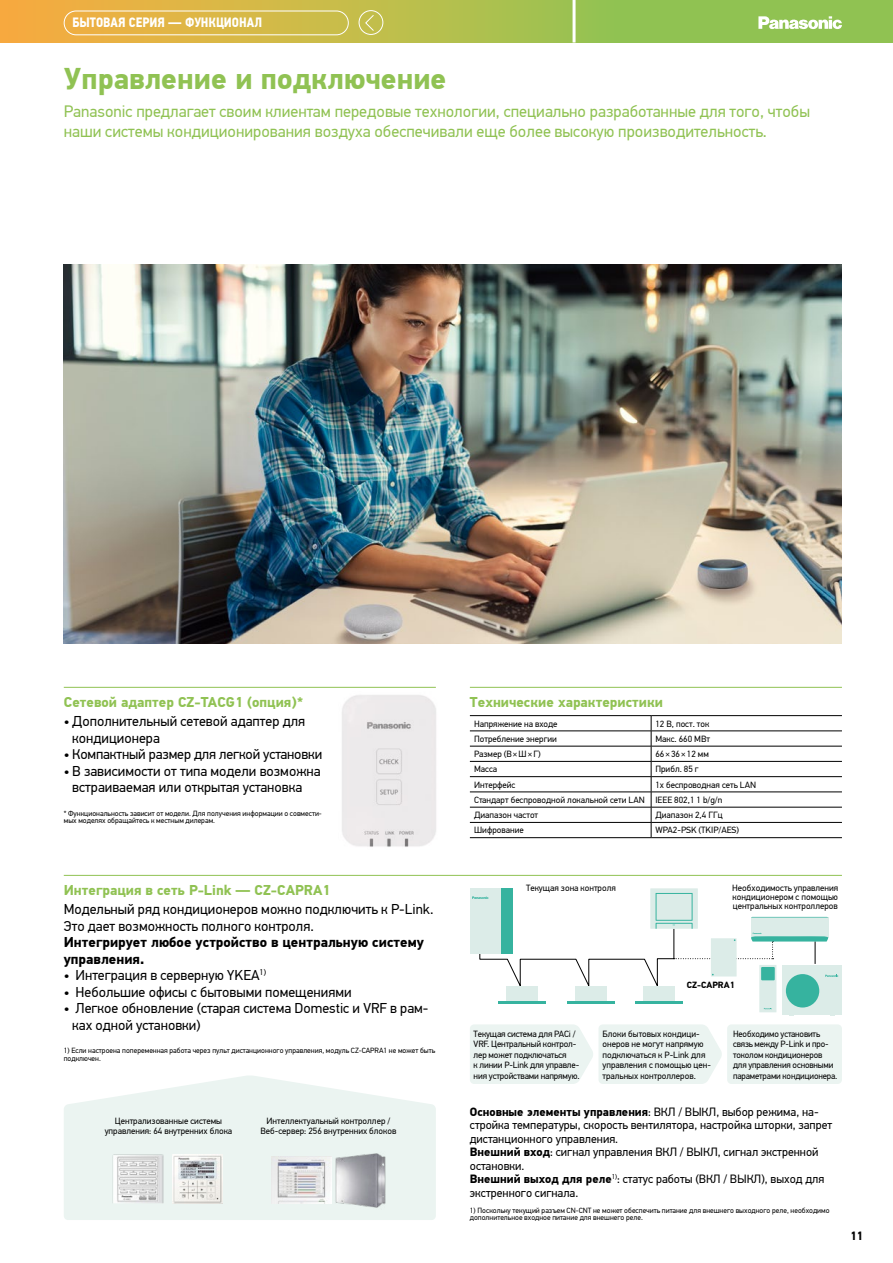
<style>
.page{position:relative;width:893px;height:1263px;background:#fff}
.page>*{position:absolute;margin:0;border:0;box-sizing:border-box;transform-origin:0 0}
.заголовок_20{font:700 30px "PF Din Text Pro";color:#90c253}
.заголовок_20-2{font:16.5px/19.5px "PF Din Text Pro";color:#90c253}
.din_9_5{font:14.25px/16.5px "PF Din Text Pro";color:#000}
.подзаг_зеленый{font:700 14.25px "PF Din Text Pro";color:#90c253}
.din_9_5-2{font:700 14.25px/16.5px "PF Din Text Pro";color:#000}
.t1{font:700 13.5px "PF Din Text Cond Pro";color:#fff}
.din_9_5-3{font:12px/13.5px "PF Din Text Pro";color:#000}
.t2{font:700 12px "PF Din Text Pro";color:#000}
.din_6{font:9px/10.5px "PF Din Text Pro";color:#000}
.таблица{font:9px "PF Din Text Pro";color:#000}
.din_6-2{font:700 9px "PF Din Text Pro";color:#000}
.din5{font:7.5px/7.5px "PF Din Text Pro";color:#000}
.s1{font-weight:700}
</style>
<div class="page">
<div style="left:727px;top:1024px;width:115px;height:60px;background:#ebf4f1;border-radius:4px"></div>
<div style="left:782px;top:965px;width:60px;height:49px;background:#dcece8"></div>
<div style="left:470px;top:888px;width:31px;height:66px;background:#dcece8"></div>
<svg style="left:472px;top:888px;width:366px;height:128px"></svg>
<svg style="left:64px;top:1076px;width:372px;height:144px;background:#edf5f2"></svg>
<svg style="left:470px;top:1024px;width:252px;height:60px;background:#ecf4f2"></svg>
<hr style="left:64px;top:687px;width:372px;height:1px;background:#90c253">
<hr style="left:64px;top:875px;width:778px;height:1px;background:#90c253">
<hr style="left:470px;top:687px;width:372px;height:1px;background:#90c253">
<img style="left:64px;top:264px;width:778px;height:380px">
<img style="left:342px;top:695px;width:94px;height:152px">
<img style="left:272px;top:1156px;width:59px;height:48px">
<img style="left:173px;top:1154px;width:49px;height:50px">
<img style="left:112px;top:1154px;width:51px;height:50px">
<img style="left:333px;top:1151px;width:53px;height:58px">
<hr style="left:470px;top:731px;width:181px;height:1px;background:#000">
<hr style="left:651px;top:731px;width:191px;height:1px;background:#000">
<hr style="left:470px;top:746px;width:181px;height:1px;background:#000">
<hr style="left:651px;top:746px;width:191px;height:1px;background:#000">
<hr style="left:470px;top:761px;width:181px;height:1px;background:#000">
<hr style="left:651px;top:761px;width:191px;height:1px;background:#000">
<hr style="left:470px;top:776px;width:181px;height:1px;background:#000">
<hr style="left:651px;top:776px;width:191px;height:1px;background:#000">
<hr style="left:470px;top:792px;width:181px;height:1px;background:#000">
<hr style="left:651px;top:792px;width:191px;height:1px;background:#000">
<hr style="left:470px;top:807px;width:181px;height:1px;background:#000">
<hr style="left:651px;top:807px;width:191px;height:1px;background:#000">
<svg style="left:651px;top:716px;width:1px;height:121px"></svg>
<hr style="left:470px;top:715px;width:181px;height:1px;background:#000">
<hr style="left:651px;top:715px;width:191px;height:1px;background:#000">
<hr style="left:470px;top:822px;width:181px;height:1px;background:#000">
<hr style="left:651px;top:822px;width:191px;height:1px;background:#000">
<hr style="left:470px;top:837px;width:181px;height:1px;background:#000">
<hr style="left:651px;top:837px;width:191px;height:1px;background:#000">
<svg style="left:1px;top:0;width:892px;height:43px;background:#b8bc4d"></svg>
<hr style="left:0;top:0;width:1px;height:43px;background:#f7a93f">
<div style="left:64px;top:11px;width:285px;height:24px;border:1px solid #fff;border-radius:12px"></div>
<div style="left:359px;top:10px;width:24px;height:25px;border:1px solid #fff;border-radius:50%"></div>
<svg style="left:365px;top:14px;width:10px;height:18px"></svg>
<hr style="left:573px;top:0;width:3px;height:43px;background:#fff">
<svg style="left:758px;top:16px;width:84px;height:13px"></svg>
<h3 class="t1" style="left:72px;top:14px;width:191px">БЫТОВАЯ СЕРИЯ — ФУНКЦИОНАЛ</h3>
<p class="заголовок_20" style="left:64px;top:61px;width:384px">Управление и подключение</p>
<p class="заголовок_20-2" style="left:64px;top:102px;width:748px">Panasonic предлагает своим клиентам передовые технологии, специально разработанные для того, чтобы наши системы кондиционирования воздуха обеспечивали еще более высокую производительность.</p>
<p class="подзаг_зеленый" style="left:64px;top:693px;width:241px">Сетевой адаптер CZ-TACG1 (опция)*</p>
<p class="din_9_5" style="left:72px;top:713px;width:234px;text-indent:-9px">• Дополнительный сетевой адаптер для кондиционера</p>
<p class="din_9_5" style="left:64px;top:746px;width:260px">• Компактный размер для легкой установки</p>
<p class="din_9_5" style="left:72px;top:762px;width:250px;text-indent:-9px">• В зависимости от типа модели возможна встраиваемая или открытая установка</p>
<p class="din5" style="left:64px;top:809px;width:260px">* Функциональность зависит от модели. Для получения информации о совмести&shy;мых моделях обращайтесь к местным дилерам.</p>
<p class="подзаг_зеленый" style="left:64px;top:881px;width:268px">Интеграция в сеть P-Link — CZ-CAPRA1</p>
<p class="din_9_5" style="left:64px;top:901px;width:371px">Модельный ряд кондиционеров можно подключить к P-Link.<br>Это дает возможность полного контроля.</p>
<p class="din_9_5-2" style="left:64px;top:934px;width:362px">Интегрирует любое устройство в центральную систему управления.</p>
<p class="din_9_5" style="left:64px;top:967px;width:204px">• Интеграция в серверную YKEA<sup>1)</sup></p>
<p class="din_9_5" style="left:64px;top:984px;width:289px">• Небольшие офисы с бытовыми помещениями</p>
<p class="din_9_5" style="left:72px;top:1000px;width:358px;text-indent:-9px">• Легкое обновление (старая система Domestic и VRF в рам&shy;ках одной установки)</p>
<p class="din5" style="left:64px;top:1047px;width:373px">1) Если настроена попеременная работа через пульт дистанционного управления, модуль CZ-CAPRA1 не может быть подключен.</p>
<p class="din_6" style="left:105px;top:1115px;width:129px;text-align:center">Централизованные системы управления: 64 внутренних блока</p>
<p class="din_6" style="left:261px;top:1115px;width:137px;text-align:center">Интеллектуальный контроллер /<br>Веб-сервер: 256 внутренних блоков</p>
<p class="подзаг_зеленый" style="left:470px;top:693px;width:195px">Технические характеристики</p>
<p class="таблица" style="left:474px;top:718px;width:85px">Напряжение на входе</p>
<p class="таблица" style="left:655px;top:718px;width:55px">12 В, пост. ток</p>
<p class="таблица" style="left:474px;top:733px;width:84px">Потребление энергии</p>
<p class="таблица" style="left:655px;top:733px;width:56px">Макс. 660 МВт</p>
<p class="таблица" style="left:474px;top:749px;width:68px">Размер (В×Ш×Г)</p>
<p class="таблица" style="left:655px;top:749px;width:55px">66×36×12 мм</p>
<p class="таблица" style="left:474px;top:764px;width:25px">Масса</p>
<p class="таблица" style="left:655px;top:764px;width:45px">Прибл. 85 г</p>
<p class="таблица" style="left:474px;top:779px;width:43px">Интерфейс</p>
<p class="таблица" style="left:655px;top:779px;width:102px">1х беспроводная сеть LAN</p>
<p class="таблица" style="left:474px;top:794px;width:172px">Стандарт беспроводной локальной сети LAN</p>
<p class="таблица" style="left:655px;top:794px;width:68px">IEEE 802,1 1 b/g/n</p>
<p class="таблица" style="left:474px;top:810px;width:66px">Диапазон частот</p>
<p class="таблица" style="left:655px;top:810px;width:69px">Диапазон 2,4 ГГц</p>
<p class="таблица" style="left:474px;top:825px;width:51px">Шифрование</p>
<p class="таблица" style="left:655px;top:825px;width:85px">WPA2-PSK (TKIP/AES)</p>
<p class="din_6" style="left:526px;top:883px;width:91px">Текущая зона контроля</p>
<p class="din_6" style="left:732px;top:883px;width:108px;line-height:9px;text-align:justify">Необходимость управления кондиционером с помощью центральных контроллеров</p>
<p class="din_6-2" style="left:687px;top:979px;width:49px">CZ-CAPRA1</p>
<p class="din_6" style="left:474px;top:1029px;width:107px">Текущая система для PACi /<br>VRF. Центральный контрол&shy;лер может подключаться<br>к линии P-Link для управле&shy;ния устройствами напрямую.</p>
<p class="din_6" style="left:602px;top:1029px;width:110px">Блоки бытовых кондици&shy;онеров не могут напрямую подключаться к P-Link для управления с помощью цен&shy;тральных контроллеров.</p>
<p class="din_6" style="left:733px;top:1029px;width:106px">Необходимо установить связь между P-Link и про&shy;токолом кондиционеров для управления основными параметрами кондиционера.</p>
<p class="din_9_5-3" style="left:470px;top:1105px;width:364px"><span class="s1">Основные элементы управления</span>: ВКЛ / ВЫКЛ, выбор режима, на&shy;стройка температуры, скорость вентилятора, настройка шторки, запрет дистанционного управления.</p>
<p class="din_9_5-3" style="left:470px;top:1146px;width:350px"><span class="s1">Внешний вход</span>: сигнал управления ВКЛ / ВЫКЛ, сигнал экстренной остановки.</p>
<p class="din_9_5-3" style="left:470px;top:1173px;width:356px"><span class="s1">Внешний выход для реле</span><sup>1)</sup>: статус работы (ВКЛ / ВЫКЛ), выход для экстренного сигнала.</p>
<p class="din5" style="left:470px;top:1207px;width:361px">1) Поскольку текущий разъем CN-CNT не может обеспечить питание для внешнего выходного реле, необходимо дополнительное входное питание для внешнего реле.</p>
<h3 class="t2" style="left:850px;top:1229px;width:15px">11</h3>
</div>
